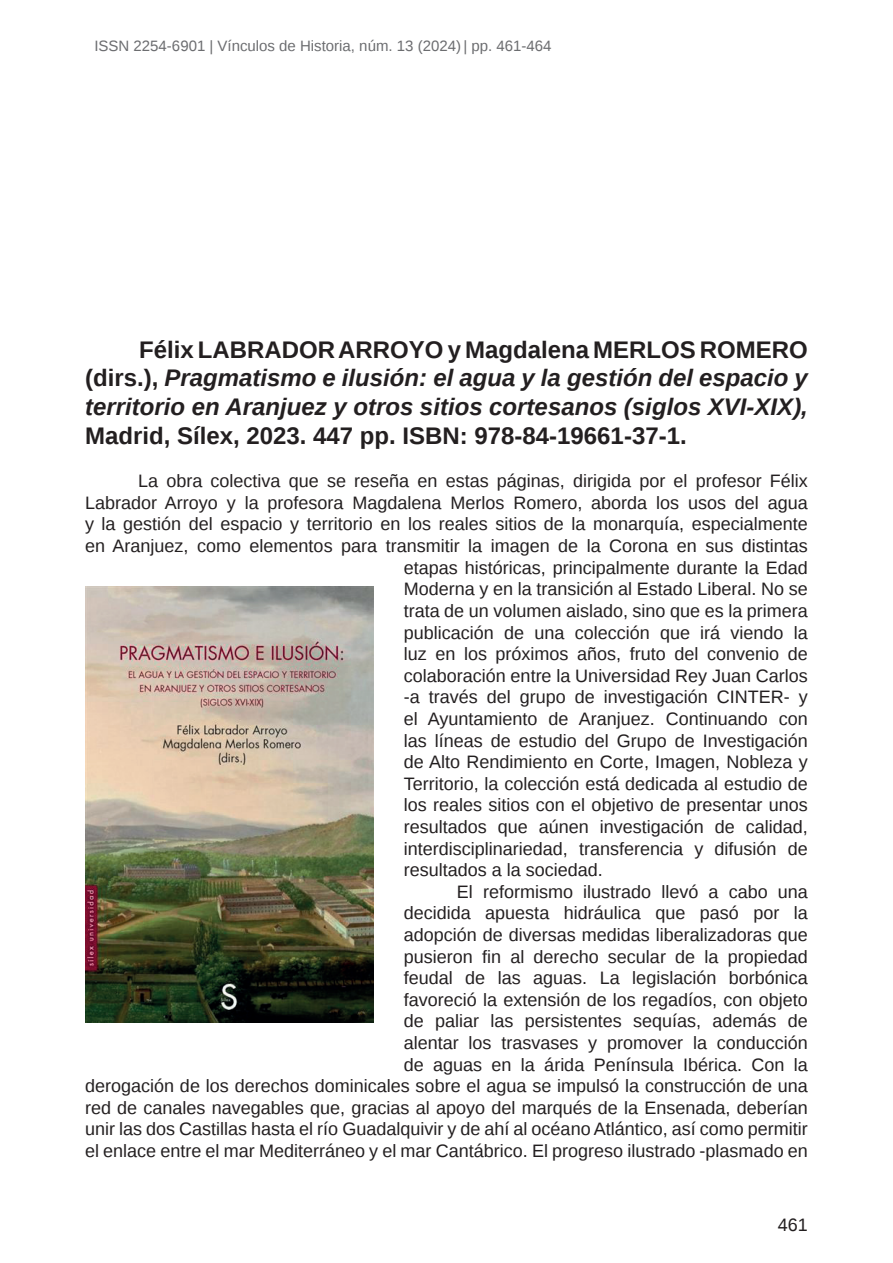
<style>
.page{position:relative;width:893px;height:1263px;background:#fff}
.page>*{position:absolute;margin:0;border:0;box-sizing:border-box;transform-origin:0 0}
.t1{font:italic 700 24px/28.8px "Liberation Sans";color:#231f20;text-align:justify}
.t2{font:700 24px "Liberation Sans";color:#231f20}
.t3{font:18px "Liberation Sans";color:#231f20}
.t4{font:15px "Liberation Sans";color:#6c6d70}
.s1{font-style:normal}
</style>
<div class="page">
<img style="left:85px;top:587px;width:289px;height:435px">
<p class="t4" style="left:94px;top:38px;width:459px">ISSN 2254-6901 | Vínculos de Historia, núm. 13 (2024) | pp. 461-464</p>
<h1 class="t1" style="left:85px;top:335px;width:724px;text-indent:54px"><span class="s1">Félix LABRADOR ARROYO y Magdalena MERLOS ROMERO (dirs.),</span> Pragmatismo e ilusión: el agua y la gestión del espacio y territorio en Aranjuez y otros sitios cortesanos (siglos XVI-XIX),</h1>
<h1 class="t2" style="left:85px;top:419px;width:603px">Madrid, Sílex, 2023. 447 pp. ISBN: 978-84-19661-37-1.</h1>
<p class="t3" style="left:138px;top:471px;width:671px">La obra colectiva que se reseña en estas páginas, dirigida por el profesor Félix</p>
<p class="t3" style="left:85px;top:492px;width:724px">Labrador Arroyo y la profesora Magdalena Merlos Romero, aborda los usos del agua</p>
<p class="t3" style="left:85px;top:514px;width:724px">y la gestión del espacio y territorio en los reales sitios de la monarquía, especialmente</p>
<p class="t3" style="left:85px;top:536px;width:724px">en Aranjuez, como elementos para transmitir la imagen de la Corona en sus distintas</p>
<p class="t3" style="left:404px;top:557px;width:406px">etapas históricas, principalmente durante la Edad</p>
<p class="t3" style="left:404px;top:579px;width:406px">Moderna y en la transición al Estado Liberal. No se</p>
<p class="t3" style="left:404px;top:600px;width:406px">trata de un volumen aislado, sino que es la primera</p>
<p class="t3" style="left:404px;top:622px;width:406px">publicación de una colección que irá viendo la</p>
<p class="t3" style="left:404px;top:644px;width:406px">luz en los próximos años, fruto del convenio de</p>
<p class="t3" style="left:404px;top:665px;width:406px">colaboración entre la Universidad Rey Juan Carlos</p>
<p class="t3" style="left:404px;top:687px;width:406px">-a través del grupo de investigación CINTER- y</p>
<p class="t3" style="left:404px;top:708px;width:406px">el Ayuntamiento de Aranjuez. Continuando con</p>
<p class="t3" style="left:404px;top:730px;width:406px">las líneas de estudio del Grupo de Investigación</p>
<p class="t3" style="left:404px;top:752px;width:406px">de Alto Rendimiento en Corte, Imagen, Nobleza y</p>
<p class="t3" style="left:404px;top:773px;width:406px">Territorio, la colección está dedicada al estudio de</p>
<p class="t3" style="left:404px;top:795px;width:406px">los reales sitios con el objetivo de presentar unos</p>
<p class="t3" style="left:404px;top:816px;width:406px">resultados que aúnen investigación de calidad,</p>
<p class="t3" style="left:404px;top:838px;width:406px">interdisciplinariedad, transferencia y difusión de</p>
<p class="t3" style="left:404px;top:860px;width:201px">resultados a la sociedad.</p>
<p class="t3" style="left:457px;top:881px;width:352px">El reformismo ilustrado llevó a cabo una</p>
<p class="t3" style="left:404px;top:903px;width:406px">decidida apuesta hidráulica que pasó por la</p>
<p class="t3" style="left:404px;top:924px;width:406px">adopción de diversas medidas liberalizadoras que</p>
<p class="t3" style="left:404px;top:946px;width:406px">pusieron fin al derecho secular de la propiedad</p>
<p class="t3" style="left:404px;top:968px;width:406px">feudal de las aguas. La legislación borbónica</p>
<p class="t3" style="left:404px;top:989px;width:406px">favoreció la extensión de los regadíos, con objeto</p>
<p class="t3" style="left:404px;top:1011px;width:406px">de paliar las persistentes sequías, además de</p>
<p class="t3" style="left:404px;top:1032px;width:406px">alentar los trasvases y promover la conducción</p>
<p class="t3" style="left:404px;top:1054px;width:406px">de aguas en la árida Península Ibérica. Con la</p>
<p class="t3" style="left:85px;top:1076px;width:724px">derogación de los derechos dominicales sobre el agua se impulsó la construcción de una</p>
<p class="t3" style="left:85px;top:1097px;width:724px">red de canales navegables que, gracias al apoyo del marqués de la Ensenada, deberían</p>
<p class="t3" style="left:85px;top:1119px;width:724px">unir las dos Castillas hasta el río Guadalquivir y de ahí al océano Atlántico, así como permitir</p>
<p class="t3" style="left:85px;top:1140px;width:724px">el enlace entre el mar Mediterráneo y el mar Cantábrico. El progreso ilustrado -plasmado en</p>
<p class="t3" style="left:778px;top:1215px;width:32px">461</p>
</div>
